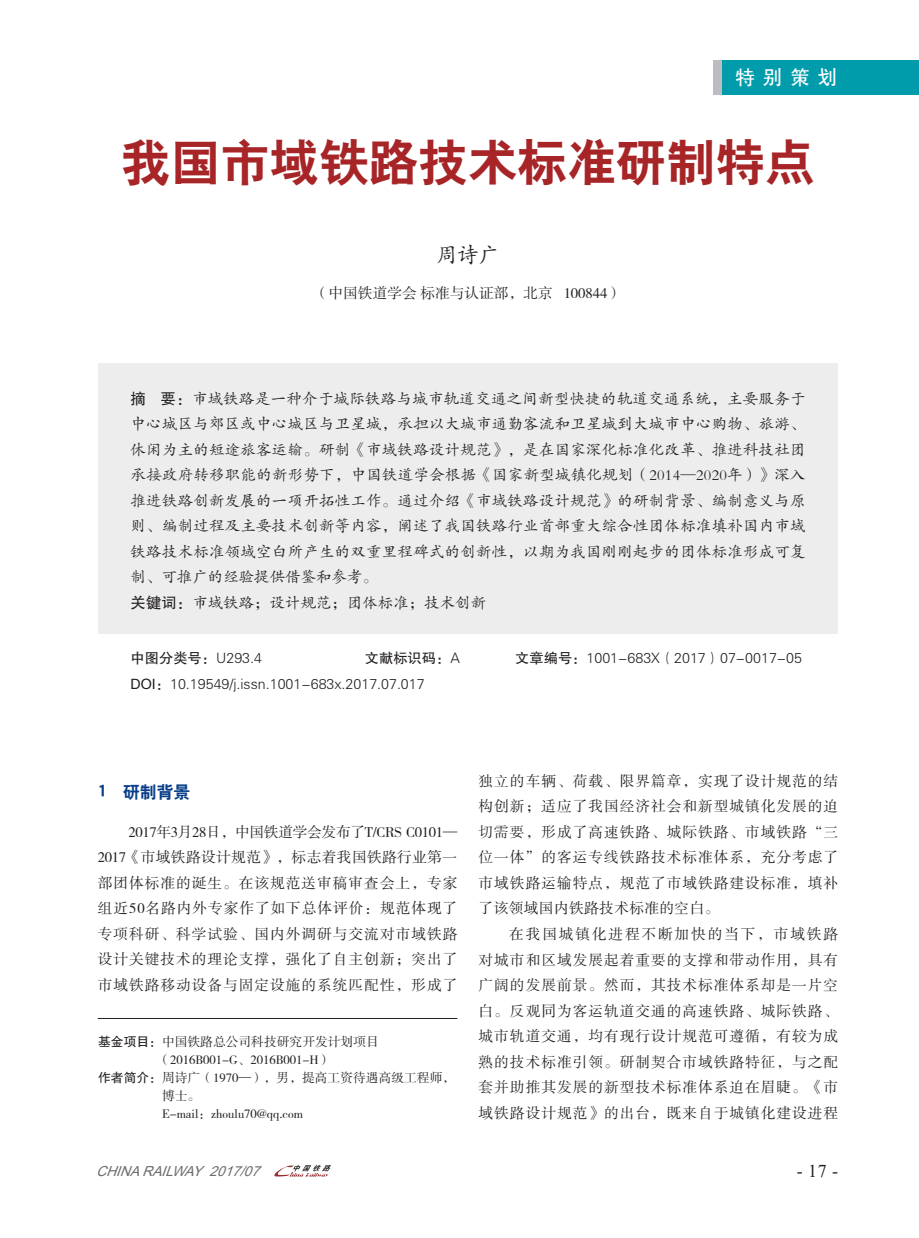
<style>
.page{position:relative;width:919px;height:1238px;background:#fff}
.page>*{position:absolute;margin:0;border:0;box-sizing:border-box;transform-origin:0 0}
.t1{font:49.5px "H Yb 2 gj";color:#a72427}
.t2{font:21px "FZKTJW GB1 0";color:#231f20}
.t3{font:19.5px "H Yb 1 gj";color:#fff}
.t4{font:18px "Times New Roman";color:#231f20}
.t5{font:16.8px "H Yb 2 gj";color:#083e89}
.t6{font:15.45px/25.5px "FZKTJW GB1 0";letter-spacing:.015em;color:#231f20}
.t7{font:14.7px/25.5px "FZSSJW GB1 0";letter-spacing:.065em;color:#231f20;text-align:justify}
.t8{font:14.7px "FZSSJW GB1 0";color:#231f20}
.t9{font:14.25px "FZXH1 K GBK1 0";color:#231f20}
.t10{font:14.25px "FZHTJW GB1 0";color:#231f20}
.t11{font:italic 13.8px "Arial";color:#6c6d70}
.t12{font:12.75px "FZSSJW GB1 0";color:#231f20}
.s1{font-family:"FZHTJW GB1 0"}
.s2{font-family:"FZXH1 K GBK1 0"}
</style>
<div class="page">
<div style="left:713px;top:61px;width:10px;height:34px;background:#bcbdc0"></div>
<div style="left:722px;top:61px;width:196px;height:34px;background:#009cac"></div>
<div style="left:98px;top:362px;width:739px;height:271px;background:#ededee"></div>
<hr style="left:98px;top:1018px;width:359px;height:1px;background:#231f20">
<svg style="left:274px;top:1165px;width:57px;height:11px"></svg>
<h3 class="t3" style="left:735px;top:68px;width:104px">特别策划</h3>
<h1 class="t1" style="left:121px;top:137px;width:695px">我国市域铁路技术标准研制特点</h1>
<h2 class="t2" style="left:436px;top:243px;width:64px">周诗广</h2>
<p class="t8" style="left:314px;top:285px;width:310px">（中国铁道学会 标准与认证部，北京 100844）</p>
<p class="t6" style="left:131px;top:386px;width:676px"><span class="s1">摘 要：</span>市域铁路是一种介于城际铁路与城市轨道交通之间新型快捷的轨道交通系统，主要服务于中心城区与郊区或中心城区与卫星城，承担以大城市通勤客流和卫星城到大城市中心购物、旅游、休闲为主的短途旅客运输。研制《市域铁路设计规范》，是在国家深化标准化改革、推进科技社团承接政府转移职能的新形势下，中国铁道学会根据《国家新型城镇化规划（2014—2020年）》深入推进铁路创新发展的一项开拓性工作。通过介绍《市域铁路设计规范》的研制背景、编制意义与原则、编制过程及主要技术创新等内容，阐述了我国铁路行业首部重大综合性团体标准填补国内市域铁路技术标准领域空白所产生的双重里程碑式的创新性，以期为我国刚刚起步的团体标准形成可复制、可推广的经验提供借鉴和参考。<br><span class="s1">关键词：</span>市域铁路；设计规范；团体标准；技术创新</p>
<p class="t10" style="left:131px;top:650px;width:133px">中图分类号：<span class="s2">U293.4</span></p>
<p class="t10" style="left:365px;top:650px;width:96px">文献标识码：<span class="s2">A</span></p>
<p class="t9" style="left:515px;top:650px;width:288px"><span class="s1">文章编号：</span>1001-683X（2017）07-0017-05</p>
<p class="t9" style="left:131px;top:676px;width:295px"><span class="s1">DOI：</span>10.19549/j.issn.1001-683x.2017.07.017</p>
<p class="t5" style="left:98px;top:783px;width:94px">1 研制背景</p>
<p class="t7" style="left:98px;top:819px;width:361px;text-indent:31px">2017年3月28日，中国铁道学会发布了T/CRS C0101— 2017《市域铁路设计规范》，标志着我国铁路行业第一部团体标准的诞生。在该规范送审稿审查会上，专家组近50名路内外专家作了如下总体评价：规范体现了专项科研、科学试验、国内外调研与交流对市域铁路设计关键技术的理论支撑，强化了自主创新；突出了市域铁路移动设备与固定设施的系统匹配性，形成了</p>
<p class="t12" style="left:98px;top:1034px;width:282px"><span class="s1">基金项目：</span>中国铁路总公司科技研究开发计划项目</p>
<p class="t12" style="left:157px;top:1052px;width:175px">（2016B001-G、2016B001-H）</p>
<p class="t12" style="left:98px;top:1070px;width:358px"><span class="s1">作者简介：</span>周诗广（1970—），男，提高工资待遇高级工程师，</p>
<p class="t12" style="left:162px;top:1088px;width:40px">博士。</p>
<p class="t12" style="left:162px;top:1106px;width:142px">E-mail：zhoulu70@qq.com</p>
<p class="t11" style="left:96px;top:1161px;width:171px">CHINARAILWAY2017/07</p>
<p class="t7" style="left:478px;top:768px;width:361px">独立的车辆、荷载、限界篇章，实现了设计规范的结构创新；适应了我国经济社会和新型城镇化发展的迫切需要，形成了高速铁路、城际铁路、市域铁路“三位一体”的客运专线铁路技术标准体系，充分考虑了市域铁路运输特点，规范了市域铁路建设标准，填补了该领域国内铁路技术标准的空白。</p>
<p class="t7" style="left:478px;top:921px;width:361px;text-indent:31px">在我国城镇化进程不断加快的当下，市域铁路对城市和区域发展起着重要的支撑和带动作用，具有广阔的发展前景。然而，其技术标准体系却是一片空白。反观同为客运轨道交通的高速铁路、城际铁路、城市轨道交通，均有现行设计规范可遵循，有较为成熟的技术标准引领。研制契合市域铁路特征，与之配套并助推其发展的新型技术标准体系迫在眉睫。《市域铁路设计规范》的出台，既来自于城镇化建设进程</p>
<p class="t4" style="left:796px;top:1157px;width:43px">- 17 -</p>
</div>
